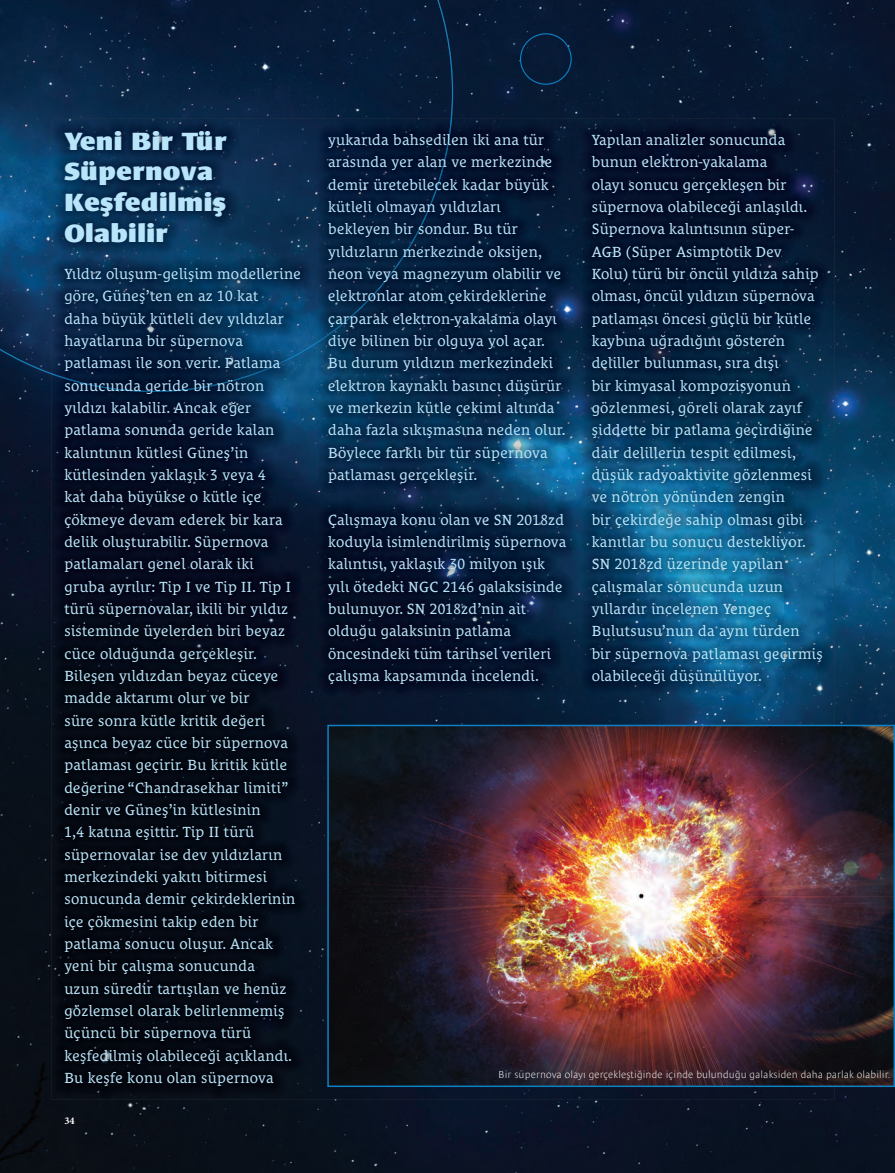
<style>
.page{position:relative;width:895px;height:1173px;background:#fff}
.page>*{position:absolute;margin:0;border:0;box-sizing:border-box;transform-origin:0 0}
.t1{font:900 25.5px/30.6px "Le Monde Sans Pro";letter-spacing:.02em;color:#b9e5fa}
.t2{font:15px/22.4px "Le Monde Courrier Pro";letter-spacing:.02em;color:#b9e5fa}
.t3{font:300 expanded 10.35px "Le Monde Sans Pro";letter-spacing:.01em;color:#fff}
.t4{font:700 10.35px "Minion Pro";color:#fff}
</style>
<div class="page">
<img style="left:0;top:0;width:894px;height:1173px">
<svg style="left:0;top:0;width:453px;height:392px;background:#092647"></svg>
<img style="left:51px;top:118px;width:783px;height:981px">
<img style="left:51px;top:118px;width:400px;height:274px">
<img style="left:330px;top:727px;width:561px;height:357px">
<div style="left:327px;top:724px;width:567px;height:363px;border:2px solid #0c81c5"></div>
<div style="left:519px;top:33px;width:52px;height:52px;border:1px solid #0c81c5;border-radius:50%"></div>
<h1 class="t1" style="left:64px;top:127px;width:164px">Yeni Bir Tür<br>Süpernova<br>Keşfedilmiş<br>Olabilir</h1>
<p class="t2" style="left:64px;top:264px;width:238px">Yıldız oluşum-gelişim modellerine göre, Güneş’ten en az 10 kat<br>daha büyük kütleli dev yıldızlar hayatlarına bir süpernova patlaması ile son verir. Patlama sonucunda geride bir nötron yıldızı kalabilir. Ancak eğer patlama sonunda geride kalan kalıntının kütlesi Güneş’in kütlesinden yaklaşık 3 veya 4<br>kat daha büyükse o kütle içe çökmeye devam ederek bir kara delik oluşturabilir. Süpernova patlamaları genel olarak iki<br>gruba ayrılır: Tip I ve Tip II. Tip I türü süpernovalar, ikili bir yıldız sisteminde üyelerden biri beyaz cüce olduğunda gerçekleşir.<br>Bileşen yıldızdan beyaz cüceye madde aktarımı olur ve bir<br>süre sonra kütle kritik değeri aşınca beyaz cüce bir süpernova patlaması geçirir. Bu kritik kütle değerine “Chandrasekhar limiti” denir ve Güneş’in kütlesinin<br>1,4 katına eşittir. Tip II türü süpernovalar ise dev yıldızların merkezindeki yakıtı bitirmesi sonucunda demir çekirdeklerinin içe çökmesini takip eden bir patlama sonucu oluşur. Ancak yeni bir çalışma sonucunda<br>uzun süredir tartışılan ve henüz gözlemsel olarak belirlenmemiş üçüncü bir süpernova türü keşfedilmiş olabileceği açıklandı.<br>Bu keşfe konu olan süpernova</p>
<p class="t4" style="left:64px;top:1114px;width:12px">34</p>
<p class="t2" style="left:328px;top:130px;width:239px">yukarıda bahsedilen iki ana tür arasında yer alan ve merkezinde demir üretebilecek kadar büyük kütleli olmayan yıldızları bekleyen bir sondur. Bu tür yıldızların merkezinde oksijen, neon veya magnezyum olabilir ve elektronlar atom çekirdeklerine çarparak elektron-yakalama olayı diye bilinen bir olguya yol açar.<br>Bu durum yıldızın merkezindeki elektron kaynaklı basıncı düşürür ve merkezin kütle çekimi altında daha fazla sıkışmasına neden olur.<br>Böylece farklı bir tür süpernova patlaması gerçekleşir.</p>
<p class="t2" style="left:328px;top:509px;width:239px">Çalışmaya konu olan ve SN 2018zd koduyla isimlendirilmiş süpernova kalıntısı, yaklaşık 30 milyon ışık yılı ötedeki NGC 2146 galaksisinde bulunuyor. SN 2018zd’nin ait olduğu galaksinin patlama öncesindeki tüm tarihsel verileri çalışma kapsamında incelendi.</p>
<p class="t2" style="left:591px;top:130px;width:232px">Yapılan analizler sonucunda bunun elektron-yakalama<br>olayı sonucu gerçekleşen bir süpernova olabileceği anlaşıldı.<br>Süpernova kalıntısının süper-<br>AGB (Süper Asimptotik Dev<br>Kolu) türü bir öncül yıldıza sahip olması, öncül yıldızın süpernova patlaması öncesi güçlü bir kütle kaybına uğradığını gösteren deliller bulunması, sıra dışı<br>bir kimyasal kompozisyonun gözlenmesi, göreli olarak zayıf şiddette bir patlama geçirdiğine dair delillerin tespit edilmesi, düşük radyoaktivite gözlenmesi ve nötron yönünden zengin<br>bir çekirdeğe sahip olması gibi kanıtlar bu sonucu destekliyor.<br>SN 2018zd üzerinde yapılan çalışmalar sonucunda uzun yıllardır incelenen Yengeç<br>Bulutsusu’nun da aynı türden<br>bir süpernova patlaması geçirmiş olabileceği düşünülüyor.</p>
<p class="t3" style="left:498px;top:1070px;width:394px">Bir süpernova olayı gerçekleştiğinde içinde bulunduğu galaksiden daha parlak olabilir.</p>
</div>
